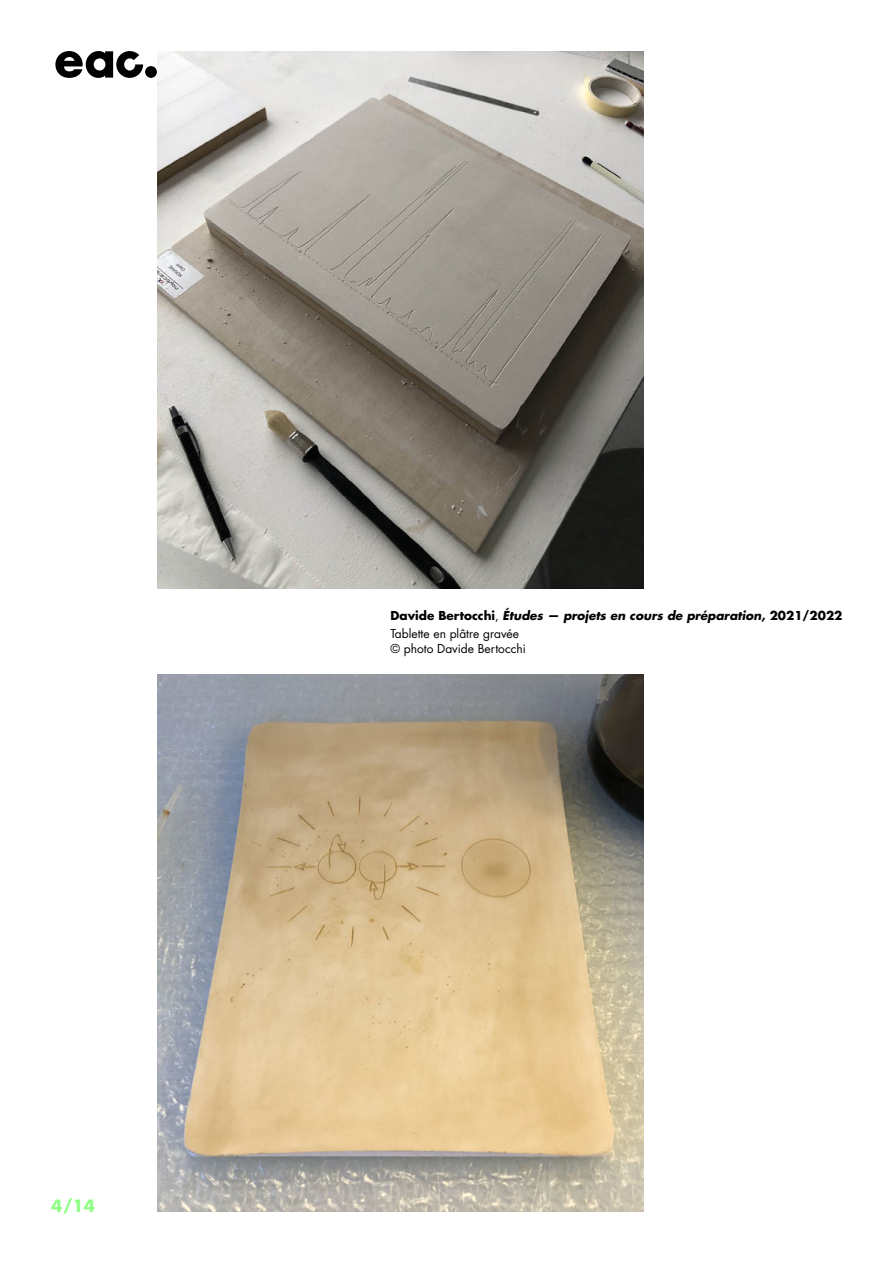
<style>
.page{position:relative;width:893px;height:1263px;background:#fff}
.page>*{position:absolute;margin:0;border:0;box-sizing:border-box;transform-origin:0 0}
.t1{font:16.5px "Futura Amandiers Bold";color:#8fff85}
.t2{font:italic 12px "Futura Amandiers Bold";color:#000}
.t3{font:12px/14.4px "Futura Amandiers";color:#000}
.s1{font-style:normal}
.s2{font-family:"Futura Amandiers";font-style:normal}
</style>
<div class="page">
<div style="left:145px;top:66px;width:12px;height:12px;background:#000;border-radius:50%"></div>
<svg style="left:55px;top:51px;width:88px;height:27px"></svg>
<img style="left:157px;top:674px;width:486px;height:538px">
<img style="left:157px;top:51px;width:486px;height:538px">
<h1 class="t1" style="left:51px;top:1195px;width:46px">4/14</h1>
<p class="t2" style="left:390px;top:608px;width:453px"><span class="s1">Davide Bertocchi</span><span class="s2">,</span> Études — projets en cours de préparation<span class="s1">, 2021/2022</span></p>
<p class="t3" style="left:390px;top:627px;width:137px">Tablette en plâtre gravée © photo Davide Bertocchi</p>
</div>
